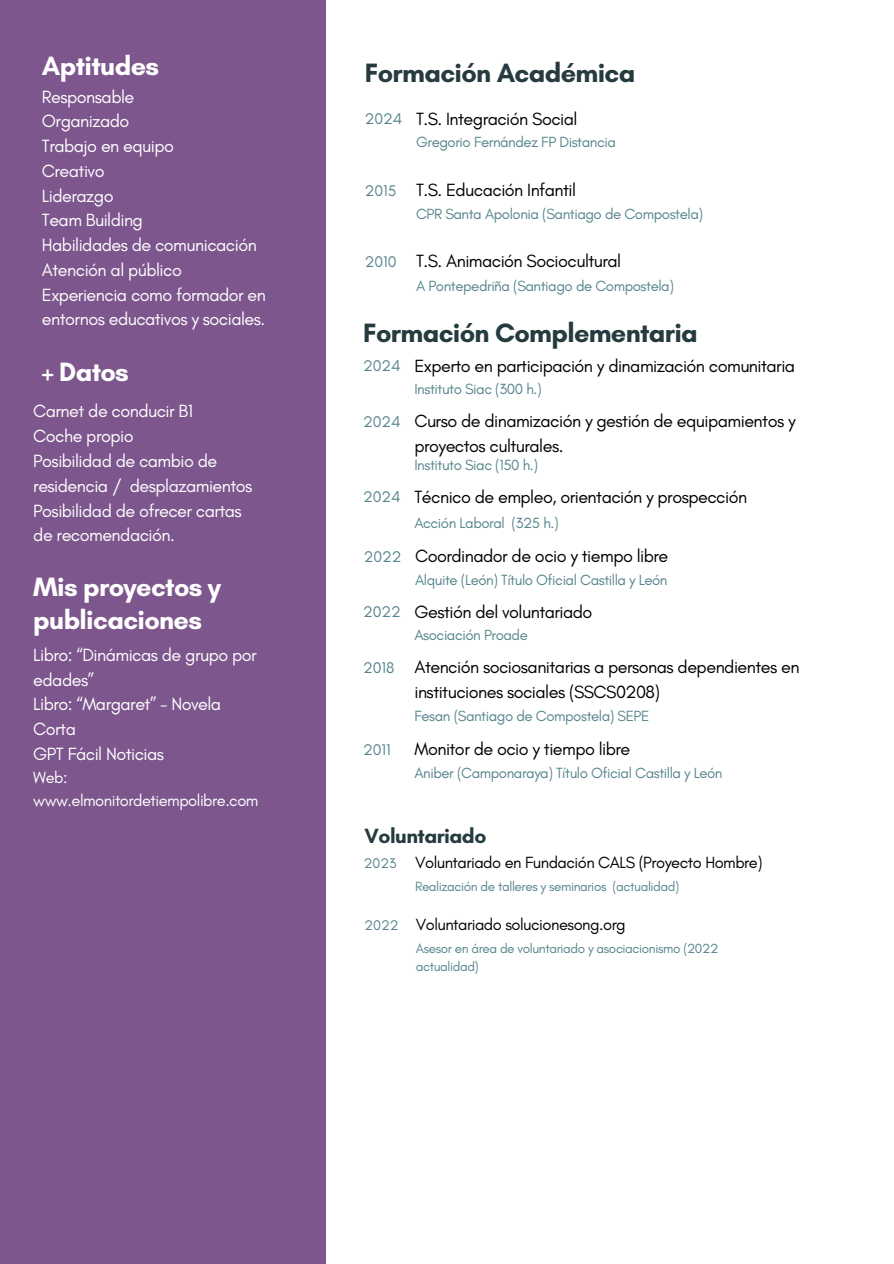
<style>
.page{position:relative;width:894px;height:1264px;background:#fff}
.page>*{position:absolute;margin:0;border:0;box-sizing:border-box;transform-origin:0 0}
.t1{font:700 27px "Glacial Indifference";letter-spacing:-.025em;color:#253b3f}
.t2{font:700 27px/32.7px "Glacial Indifference";letter-spacing:-.025em;color:#fff}
.t3{font:700 21px "Glacial Indifference";letter-spacing:-.025em;color:#253b3f}
.t4{font:18px/24.8px "Glacial Indifference";letter-spacing:-.03em;color:#000}
.t5{font:18px/24.8px "Glacial Indifference";letter-spacing:-.03em;color:#fff}
.t6{font:16.5px "Glacial Indifference";letter-spacing:-.03em;color:#000}
.t7{font:16.5px/22.5px "Glacial Indifference";letter-spacing:-.03em;color:#fff}
.t8{font:15.75px "Glacial Indifference";letter-spacing:-.005em;color:#56858d}
.t9{font:15px "Glacial Indifference";letter-spacing:-.03em;color:#56858d}
.t10{font:14.25px "Glacial Indifference";letter-spacing:-.005em;color:#56858d}
.t11{font:13.5px/18px "Glacial Indifference";letter-spacing:-.03em;color:#56858d}
</style>
<div class="page">
<div style="left:0;top:0;width:325px;height:1263px;background:#7d568d"></div>
<h3 class="t2" style="left:42px;top:49px;width:119px">Aptitudes</h3>
<h4 class="t5" style="left:42px;top:84px;width:225px">Responsable<br>Organizado<br>Trabajo en equipo<br>Creativo<br>Liderazgo<br>Team Building<br>Habilidades de comunicación<br>Atención al público<br>Experiencia como formador en entornos educativos y sociales.</h4>
<h4 class="t2" style="left:42px;top:355px;width:88px">+ Datos</h4>
<h3 class="t5" style="left:33px;top:399px;width:221px">Carnet de conducir B1<br>Coche propio<br>Posibilidad de cambio de residencia / desplazamientos<br>Posibilidad de ofrecer cartas de recomendación.</h3>
<h4 class="t2" style="left:33px;top:570px;width:189px">Mis proyectos y publicaciones</h4>
<h3 class="t5" style="left:33px;top:642px;width:225px">Libro: “Dinámicas de grupo por edades”<br>Libro: “Margaret” - Novela<br>Corta<br>GPT Fácil Noticias</h3>
<h3 class="t7" style="left:33px;top:766px;width:227px">Web: www.elmonitordetiempolibre.com</h3>
<h4 class="t1" style="left:365px;top:56px;width:272px">Formación Académica</h4>
<h3 class="t4" style="left:416px;top:106px;width:163px">T.S. Integración Social</h3>
<h4 class="t8" style="left:365px;top:109px;width:39px">2024</h4>
<h3 class="t8" style="left:365px;top:181px;width:33px">2015</h3>
<p class="t8" style="left:365px;top:252px;width:33px">2010</p>
<h4 class="t9" style="left:416px;top:133px;width:201px">Gregorio Fernández FP Distancia</h4>
<h4 class="t4" style="left:416px;top:178px;width:161px">T.S. Educación Infantil</h4>
<h3 class="t9" style="left:416px;top:205px;width:288px">CPR Santa Apolonia (Santiago de Compostela)</h3>
<h2 class="t4" style="left:416px;top:248px;width:206px">T.S. Animación Sociocultural</h2>
<p class="t9" style="left:416px;top:276px;width:259px">A Pontepedriña (Santiago de Compostela)</p>
<h1 class="t1" style="left:363px;top:316px;width:336px">Formación Complementaria</h1>
<h3 class="t8" style="left:363px;top:356px;width:39px">2024</h3>
<h4 class="t8" style="left:363px;top:411px;width:39px">2024</h4>
<h4 class="t8" style="left:363px;top:487px;width:39px">2024</h4>
<h1 class="t8" style="left:364px;top:547px;width:39px">2022</h1>
<h3 class="t8" style="left:363px;top:602px;width:39px">2022</h3>
<h1 class="t8" style="left:363px;top:657px;width:33px">2018</h1>
<h4 class="t4" style="left:414px;top:353px;width:382px">Experto en participación y dinamización comunitaria</h4>
<h1 class="t4" style="left:414px;top:408px;width:382px">Curso de dinamización y gestión de equipamientos y proyectos culturales.</h1>
<h4 class="t4" style="left:414px;top:484px;width:334px">Técnico de empleo, orientación y prospección</h4>
<h3 class="t9" style="left:414px;top:380px;width:129px">Instituto Siac (300 h.)</h3>
<h4 class="t9" style="left:414px;top:455px;width:125px">Instituto Siac (150 h.)</h4>
<h4 class="t9" style="left:414px;top:513px;width:146px">Acción Laboral (325 h.)</h4>
<h3 class="t4" style="left:415px;top:544px;width:255px">Coordinador de ocio y tiempo libre</h3>
<h1 class="t4" style="left:414px;top:599px;width:179px">Gestión del voluntariado</h1>
<h4 class="t9" style="left:415px;top:571px;width:254px">Alquite (León) Título Oficial Castilla y León</h4>
<h3 class="t9" style="left:414px;top:626px;width:115px">Asociación Proade</h3>
<h3 class="t4" style="left:414px;top:654px;width:386px">Atención sociosanitarias a personas dependientes en instituciones sociales (SSCS0208)</h3>
<h4 class="t9" style="left:414px;top:706px;width:236px">Fesan (Santiago de Compostela) SEPE</h4>
<h3 class="t8" style="left:363px;top:740px;width:29px">2011</h3>
<h4 class="t4" style="left:414px;top:736px;width:217px">Monitor de ocio y tiempo libre</h4>
<h4 class="t9" style="left:414px;top:763px;width:309px">Aniber (Camponaraya) Título Oficial Castilla y León</h4>
<h4 class="t3" style="left:364px;top:823px;width:123px">Voluntariado</h4>
<h3 class="t10" style="left:364px;top:854px;width:34px">2023</h3>
<h4 class="t6" style="left:415px;top:852px;width:349px">Voluntariado en Fundación CALS (Proyecto Hombre)</h4>
<h4 class="t11" style="left:415px;top:877px;width:266px">Realización de talleres y seminarios (actualidad)</h4>
<h3 class="t10" style="left:364px;top:916px;width:36px">2022</h3>
<h4 class="t6" style="left:415px;top:914px;width:211px">Voluntariado solucionesong.org</h4>
<h4 class="t11" style="left:415px;top:939px;width:304px">Asesor en área de voluntariado y asociacionismo (2022 actualidad)</h4>
</div>
